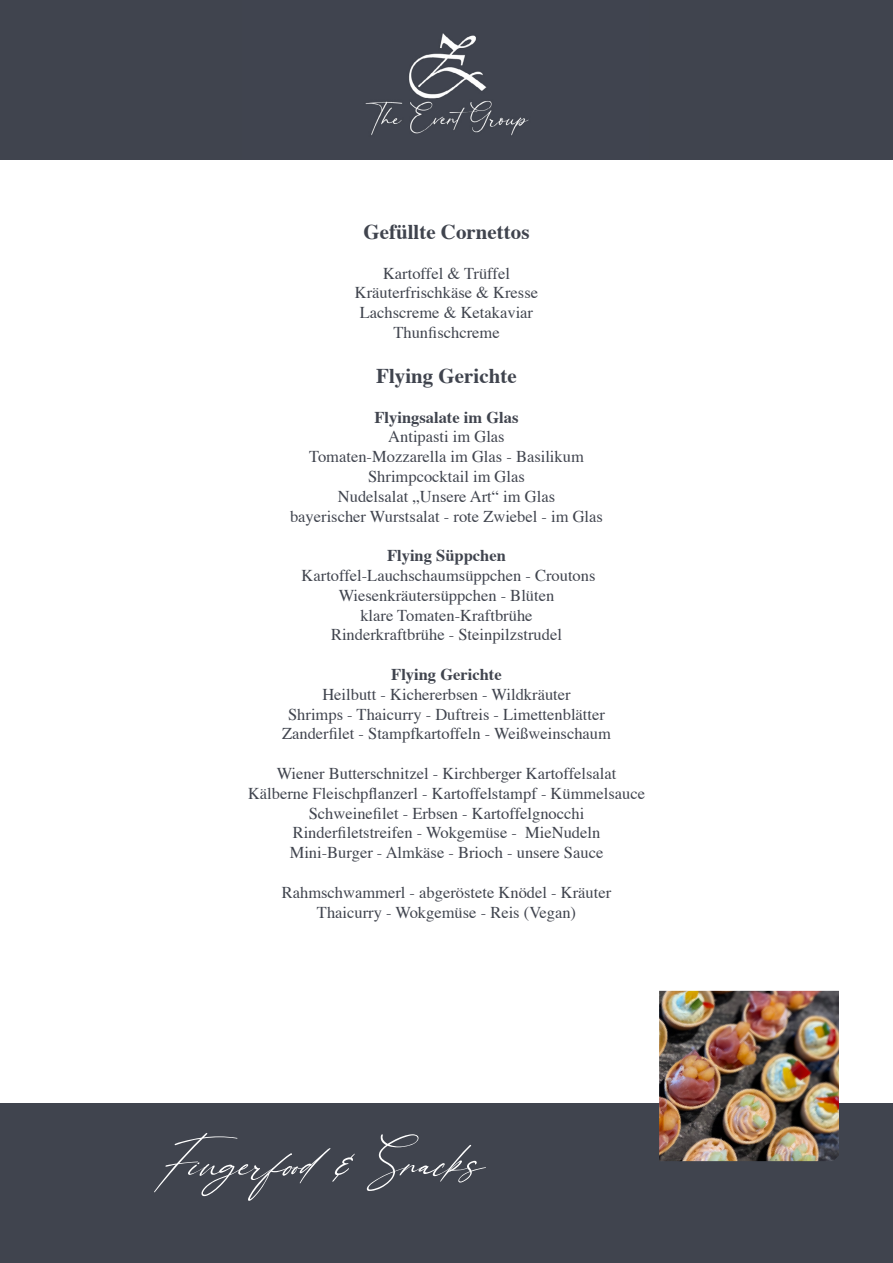
<style>
.page{position:relative;width:893px;height:1263px;background:#fff}
.page>*{position:absolute;margin:0;border:0;box-sizing:border-box;transform-origin:0 0}
.t1{font:italic 90px "Eternal Amsterdam";color:#fff}
.t2{font:700 21px "Times";color:#40444e}
.t3{font:16.5px/19.8px "Times";color:#40444e;text-align:center}
.t4{font:700 16.5px "Times";color:#40444e}
</style>
<div class="page">
<div style="left:0;top:0;width:893px;height:159px;background:#40444e"></div>
<img style="left:365px;top:33px;width:164px;height:103px">
<div style="left:0;top:1103px;width:893px;height:160px;background:#40444e"></div>
<img style="left:659px;top:991px;width:180px;height:170px">
<p class="t2" style="left:363px;top:212px;width:168px">Gefüllte Cornettos</p>
<p class="t3" style="left:355px;top:262px;width:185px">Kartoffel &amp; Trüffel<br>Kräuterfrischkäse &amp; Kresse<br>Lachscreme &amp; Ketakaviar<br>Thunfischcreme</p>
<p class="t2" style="left:376px;top:356px;width:142px">Flying Gerichte</p>
<p class="t4" style="left:374px;top:401px;width:145px">Flyingsalate im Glas</p>
<p class="t3" style="left:290px;top:426px;width:314px">Antipasti im Glas<br>Tomaten-Mozzarella im Glas - Basilikum<br>Shrimpcocktail im Glas<br>Nudelsalat „Unsere Art“ im Glas<br>bayerischer Wurstsalat - rote Zwiebel - im Glas</p>
<p class="t4" style="left:387px;top:540px;width:120px">Flying Süppchen</p>
<p class="t3" style="left:302px;top:564px;width:295px">Kartoffel-Lauchschaumsüppchen - Croutons Wiesenkräutersüppchen - Blüten<br>klare Tomaten-Kraftbrühe<br>Rinderkraftbrühe - Steinpilzstrudel</p>
<p class="t4" style="left:391px;top:659px;width:112px">Flying Gerichte</p>
<p class="t3" style="left:282px;top:683px;width:330px">Heilbutt - Kichererbsen - Wildkräuter<br>Shrimps - Thaicurry - Duftreis - Limettenblätter<br>Zanderfilet - Stampfkartoffeln - Weißweinschaum</p>
<p class="t3" style="left:248px;top:762px;width:398px">Wiener Butterschnitzel - Kirchberger Kartoffelsalat Kälberne Fleischpflanzerl - Kartoffelstampf - Kümmelsauce Schweinefilet - Erbsen - Kartoffelgnocchi Rinderfiletstreifen - Wokgemüse - MieNudeln<br>Mini-Burger - Almkäse - Brioch - unsere Sauce</p>
<p class="t3" style="left:282px;top:881px;width:331px">Rahmschwammerl - abgeröstete Knödel - Kräuter<br>Thaicurry - Wokgemüse - Reis (Vegan)</p>
<h1 class="t1" style="left:155px;top:1120px;width:323px">Fingerfood &amp; Snacks</h1>
</div>
